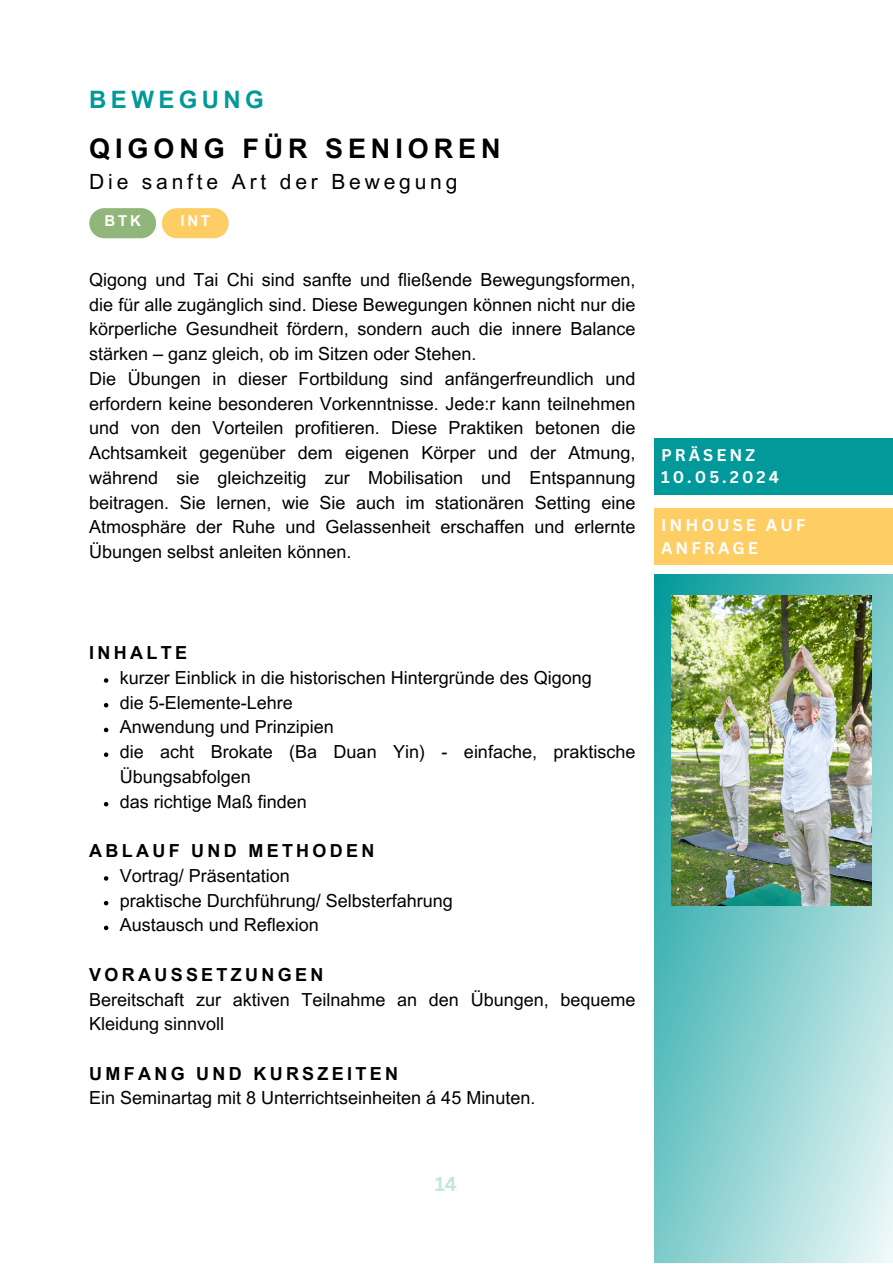
<style>
.page{position:relative;width:893px;height:1264px;background:#fff}
.page>*{position:absolute;margin:0;border:0;box-sizing:border-box;transform-origin:0 0}
.t1{font:700 27px "Arial MT Pro";letter-spacing:.185em;color:#000}
.t2{font:700 24px "Arial MT Pro";letter-spacing:.185em;color:#019999}
.t3{font:21px "Arial MT Pro";letter-spacing:.185em;color:#000}
.t4{font:700 19.5px "Canva Sans";color:#c2e6e3}
.t5{font:18px/24.8px "Arial MT Pro";color:#000;text-align:justify}
.t6{font:700 18px "Arial MT Pro";letter-spacing:.185em;color:#000}
.t7{font:700 16.5px "Canva Sans";letter-spacing:.185em;color:#fff}
.t8{font:700 15px "Arial MT Pro";letter-spacing:.185em;color:#fff}
</style>
<div class="page">
<div style="left:655px;top:438px;width:237px;height:56px;background:#019999"></div>
<div style="left:89px;top:208px;width:67px;height:30px;background:#91b67b;border-radius:15px"></div>
<svg style="left:655px;top:574px;width:237px;height:688px;background:#8cd0d0"></svg>
<img style="left:671px;top:595px;width:200px;height:310px">
<div style="left:655px;top:508px;width:237px;height:57px;background:#fecd64"></div>
<div style="left:162px;top:208px;width:67px;height:30px;background:#fecd64;border-radius:15px"></div>
<svg style="left:104px;top:678px;width:4px;height:4px"></svg>
<svg style="left:104px;top:703px;width:4px;height:4px"></svg>
<svg style="left:104px;top:727px;width:4px;height:5px"></svg>
<svg style="left:104px;top:752px;width:4px;height:5px"></svg>
<svg style="left:104px;top:802px;width:4px;height:4px"></svg>
<svg style="left:104px;top:876px;width:4px;height:4px"></svg>
<svg style="left:104px;top:900px;width:4px;height:5px"></svg>
<svg style="left:104px;top:925px;width:4px;height:5px"></svg>
<p class="t2" style="left:89px;top:91px;width:176px">BEWEGUNG</p>
<p class="t1" style="left:89px;top:138px;width:413px">QIGONG FÜR SENIOREN</p>
<p class="t3" style="left:89px;top:174px;width:369px">Die sanfte Art der Bewegung</p>
<p class="t8" style="left:105px;top:215px;width:38px">BTK</p>
<p class="t8" style="left:180px;top:215px;width:31px">INT</p>
<p class="t5" style="left:89px;top:269px;width:547px">Qigong und Tai Chi sind sanfte und fließende Bewegungsformen, die für alle zugänglich sind. Diese Bewegungen können nicht nur die körperliche Gesundheit fördern, sondern auch die innere Balance stärken – ganz gleich, ob im Sitzen oder Stehen.</p>
<p class="t5" style="left:89px;top:368px;width:547px">Die Übungen in dieser Fortbildung sind anfängerfreundlich und erfordern keine besonderen Vorkenntnisse. Jede:r kann teilnehmen und von den Vorteilen profitieren. Diese Praktiken betonen die Achtsamkeit gegenüber dem eigenen Körper und der Atmung, während sie gleichzeitig zur Mobilisation und Entspannung beitragen. Sie lernen, wie Sie auch im stationären Setting eine Atmosphäre der Ruhe und Gelassenheit erschaffen und erlernte Übungen selbst anleiten können.</p>
<p class="t7" style="left:661px;top:443px;width:96px">PRÄSENZ</p>
<p class="t7" style="left:661px;top:465px;width:119px">10.05.2024</p>
<p class="t7" style="left:661px;top:513px;width:146px">INHOUSE AUF</p>
<p class="t7" style="left:661px;top:536px;width:98px">ANFRAGE</p>
<p class="t6" style="left:89px;top:646px;width:99px">INHALTE</p>
<p class="t5" style="left:120px;top:667px;width:473px">kurzer Einblick in die historischen Hintergründe des Qigong</p>
<p class="t5" style="left:120px;top:692px;width:174px">die 5-Elemente-Lehre</p>
<p class="t5" style="left:120px;top:717px;width:215px">Anwendung und Prinzipien</p>
<p class="t5" style="left:120px;top:741px;width:517px">die acht Brokate (Ba Duan Yin) - einfache, praktische<br>Übungsabfolgen</p>
<p class="t5" style="left:120px;top:791px;width:188px">das richtige Maß finden</p>
<p class="t6" style="left:89px;top:844px;width:287px">ABLAUF UND METHODEN</p>
<p class="t5" style="left:120px;top:865px;width:171px">Vortrag/ Präsentation</p>
<p class="t5" style="left:120px;top:890px;width:334px">praktische Durchführung/ Selbsterfahrung</p>
<p class="t5" style="left:120px;top:914px;width:200px">Austausch und Reflexion</p>
<p class="t6" style="left:89px;top:967px;width:235px">VORAUSSETZUNGEN</p>
<p class="t5" style="left:89px;top:989px;width:547px">Bereitschaft zur aktiven Teilnahme an den Übungen, bequeme<br>Kleidung sinnvoll</p>
<p class="t6" style="left:89px;top:1066px;width:310px">UMFANG UND KURSZEITEN</p>
<p class="t5" style="left:89px;top:1087px;width:447px">Ein Seminartag mit 8 Unterrichtseinheiten á 45 Minuten.</p>
<p class="t4" style="left:434px;top:1170px;width:24px">14</p>
</div>
